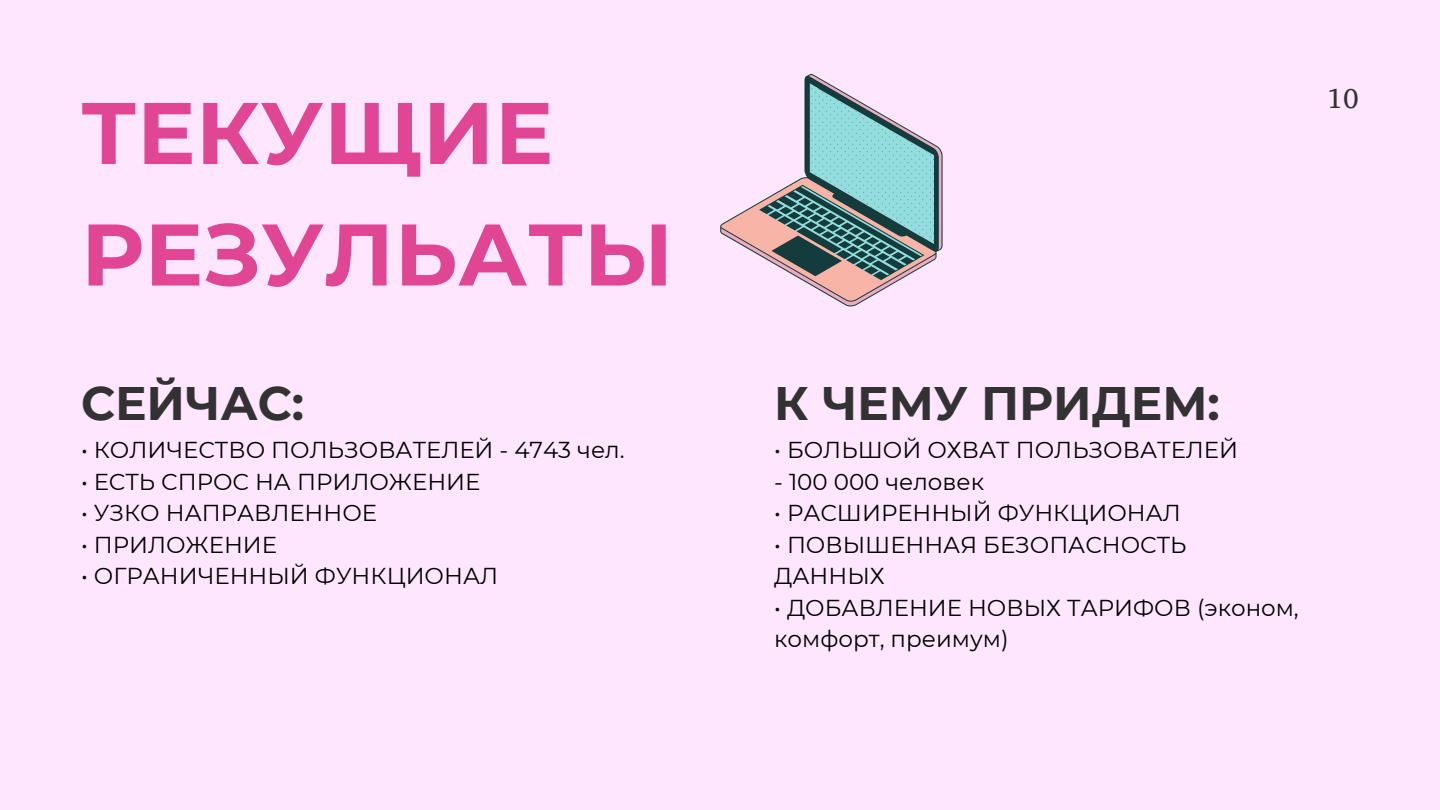
<style>
.page{position:relative;width:1440px;height:810px;background:#fee6fe}
.page>*{position:absolute;margin:0;border:0;box-sizing:border-box;transform-origin:0 0}
.t1{font:700 87.2px/121.5px "Montserrat";letter-spacing:.005em;color:#e14694}
.t2{font:700 46.9px "Montserrat";color:#323232}
.t3{font:28px "Veleka";color:#323232}
.t4{font:23px/31.5px "Montserrat";color:#000}
</style>
<div class="page">
<svg style="left:720px;top:74px;width:223px;height:232px"></svg>
<p class="t1" style="left:81px;top:72px;width:594px">ТЕКУЩИЕ<br>РЕЗУЛЬАТЫ</p>
<h1 class="t3" style="left:1327px;top:81px;width:33px">10</h1>
<p class="t2" style="left:81px;top:374px;width:225px">СЕЙЧАС:</p>
<p class="t2" style="left:774px;top:374px;width:447px">К ЧЕМУ ПРИДЕМ:</p>
<p class="t4" style="left:774px;top:434px;width:465px">• БОЛЬШОЙ ОХВАТ ПОЛЬЗОВАТЕЛЕЙ</p>
<p class="t4" style="left:774px;top:466px;width:211px">- 100 000 человек</p>
<p class="t4" style="left:774px;top:497px;width:408px">• РАСШИРЕННЫЙ ФУНКЦИОНАЛ</p>
<p class="t4" style="left:774px;top:529px;width:414px">• ПОВЫШЕННАЯ БЕЗОПАСНОСТЬ<br>ДАННЫХ</p>
<p class="t4" style="left:774px;top:592px;width:526px">• ДОБАВЛЕНИЕ НОВЫХ ТАРИФОВ (эконом, комфорт, преимум)</p>
<p class="t4" style="left:81px;top:434px;width:545px">• КОЛИЧЕСТВО ПОЛЬЗОВАТЕЛЕЙ - 4743 чел.</p>
<h2 class="t4" style="left:81px;top:466px;width:401px">• ЕСТЬ СПРОС НА ПРИЛОЖЕНИЕ</h2>
<h2 class="t4" style="left:81px;top:497px;width:298px">• УЗКО НАПРАВЛЕННОЕ</h2>
<p class="t4" style="left:81px;top:529px;width:198px">• ПРИЛОЖЕНИЕ</p>
<p class="t4" style="left:81px;top:560px;width:419px">• ОГРАНИЧЕННЫЙ ФУНКЦИОНАЛ</p>
</div>
